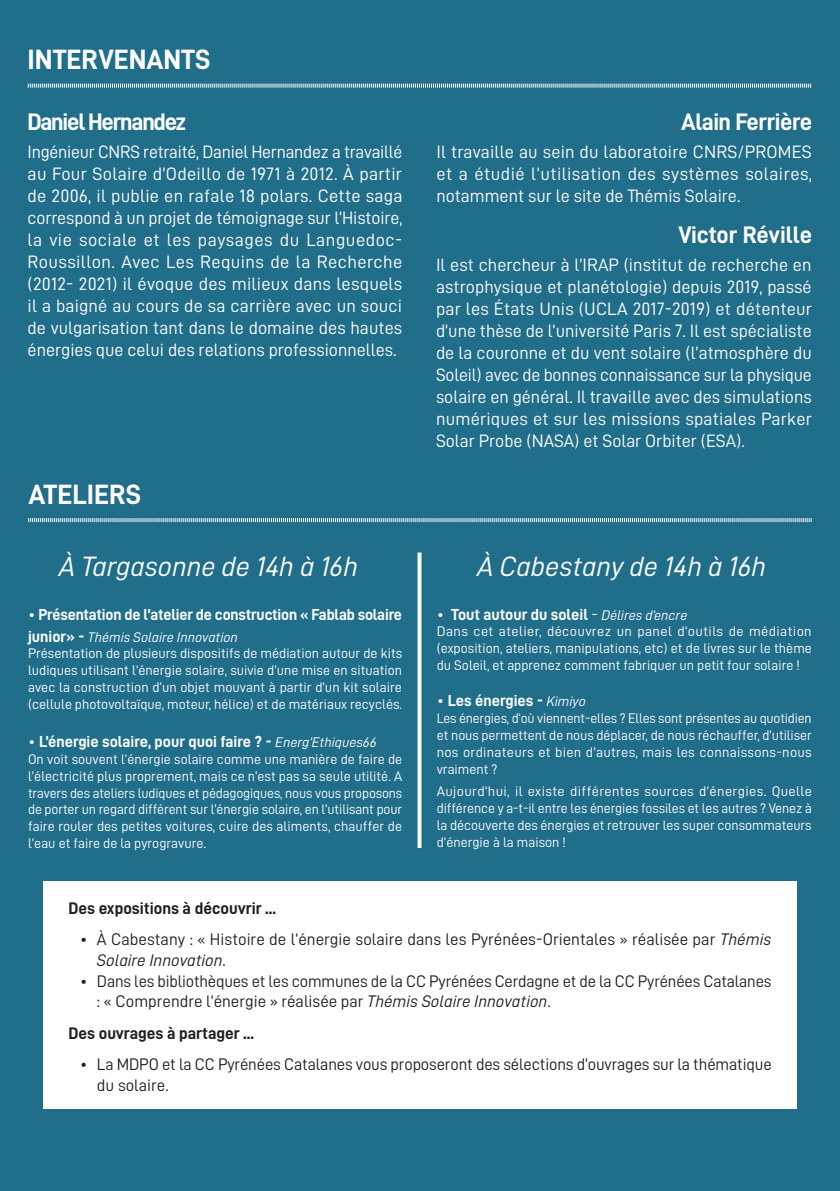
<style>
.page{position:relative;width:840px;height:1191px;background:#fff}
.page>*{position:absolute;margin:0;border:0;box-sizing:border-box;transform-origin:0 0}
.t1{font:28px "D DIN Italic";color:#fff}
.t2{font:28px "D DIN Bold";color:#fff}
.t3{font:24px "D DIN Bold";letter-spacing:-.05em;color:#fff}
.t4{font:24px "D DIN Bold";color:#fff}
.t5{font:24px "D DIN Bold";letter-spacing:-.02em;color:#fff}
.STANDARD_2{font:18px/22px "D DIN";color:#fdfdfd;text-align:justify}
.STANDARD_2-2{font:18px/22px "D DIN";color:#fff;text-align:justify}
.t6{font:16.8px/20.6px "D DIN";letter-spacing:-.01em;color:#231f20}
.STANDARD_2-3{font:16.8px "D DIN Bold";color:#231f20}
.STANDARD_2-4{font:16px "D DIN Bold";letter-spacing:-.01em;color:#fdfdfd}
.STANDARD_2-5{font:14px/16.8px "D DIN";color:#fdfdfd;text-align:justify}
.STANDARD_2-6{font:14px/16.8px "D DIN";color:#fff;text-align:justify}
.STANDARD_2-7{font:14px "D DIN Italic";color:#fdfdfd}
.s1{font-family:"D DIN"}
.s2{font-family:"D DIN Bold";font-size:16px}
.s3{font-family:"D DIN Italic";font-size:14px}
.s4{font-family:"D DIN Italic"}
</style>
<div class="page">
<div style="left:0;top:0;width:839px;height:1191px;background:#216e8b"></div>
<div style="left:43px;top:882px;width:753px;height:227px;background:#fff"></div>
<svg style="left:28px;top:518px;width:783px;height:5px"></svg>
<svg style="left:417px;top:552px;width:4px;height:296px"></svg>
<svg style="left:27px;top:83px;width:784px;height:5px;background:#79a7b8"></svg>
<p class="t2" style="left:28px;top:44px;width:184px">INTERVENANTS</p>
<p class="t3" style="left:28px;top:108px;width:160px">Daniel Hernandez</p>
<p class="STANDARD_2-2" style="left:28px;top:140px;width:376px">Ingénieur CNRS retraité, Daniel Hernandez a travaillé au Four Solaire d’Odeillo de 1971 à 2012. À partir de 2006, il publie en rafale 18 polars. Cette saga correspond à un projet de témoignage sur l’Histoire, la vie sociale et les paysages du Languedoc-Roussillon. Avec Les Requins de la Recherche (2012- 2021) il évoque des milieux dans lesquels il a baigné au cours de sa carrière avec un souci de vulgarisation tant dans le domaine des hautes énergies que celui des relations professionnelles.</p>
<p class="t2" style="left:28px;top:479px;width:114px">ATELIERS</p>
<p class="t5" style="left:681px;top:108px;width:132px">Alain Ferrière</p>
<p class="STANDARD_2" style="left:436px;top:140px;width:377px">Il travaille au sein du laboratoire CNRS/PROMES et a étudié l’utilisation des systèmes solaires, notamment sur le site de Thémis Solaire.</p>
<p class="t4" style="left:678px;top:222px;width:135px">Victor Réville</p>
<p class="STANDARD_2" style="left:436px;top:253px;width:377px">Il est chercheur à l’IRAP (institut de recherche en astrophysique et planétologie) depuis 2019, passé par les États Unis (UCLA 2017-2019) et détenteur d’une thèse de l’université Paris 7. Il est spécialiste de la couronne et du vent solaire (l’atmosphère du Soleil) avec de bonnes connaissance sur la physique solaire en général. Il travaille avec des simulations numériques et sur les missions spatiales Parker Solar Probe (NASA) et Solar Orbiter (ESA).</p>
<p class="t1" style="left:59px;top:551px;width:300px">À Targasonne de 14h à 16h</p>
<p class="t1" style="left:477px;top:551px;width:290px">À Cabestany de 14h à 16h</p>
<p class="STANDARD_2-4" style="left:28px;top:605px;width:375px"><span class="s1">•</span> Présentation de l’atelier de construction « Fablab solaire</p>
<p class="STANDARD_2-7" style="left:28px;top:629px;width:211px"><span class="s2">junior» -</span> Thémis Solaire Innovation</p>
<p class="STANDARD_2-6" style="left:28px;top:645px;width:375px">Présentation de plusieurs dispositifs de médiation autour de kits ludiques utilisant l’énergie solaire, suivie d’une mise en situation avec la construction d’un objet mouvant à partir d’un kit solaire (cellule photovoltaïque, moteur, hélice) et de matériaux recyclés.</p>
<p class="STANDARD_2-4" style="left:28px;top:733px;width:350px"><span class="s1">•</span> L’énergie solaire, pour quoi faire ? - <span class="s3">Energ’Ethiques66</span></p>
<p class="STANDARD_2-5" style="left:28px;top:750px;width:375px">On voit souvent l’énergie solaire comme une manière de faire de l’électricité plus proprement, mais ce n’est pas sa seule utilité. A travers des ateliers ludiques et pédagogiques, nous vous proposons de porter un regard différent sur l’énergie solaire, en l’utilisant pour faire rouler des petites voitures, cuire des aliments, chauffer de l’eau et faire de la pyrogravure.</p>
<p class="STANDARD_2-4" style="left:436px;top:605px;width:252px"><span class="s1">•</span> Tout autour du soleil <span class="s1">-</span> <span class="s3">Délires d’encre</span></p>
<p class="STANDARD_2-5" style="left:436px;top:623px;width:376px">Dans cet atelier, découvrez un panel d’outils de médiation (exposition, ateliers, manipulations, etc) et de livres sur le thème du Soleil, et apprenez comment fabriquer un petit four solaire !</p>
<p class="STANDARD_2-4" style="left:436px;top:692px;width:150px"><span class="s1">•</span> Les énergies - <span class="s3">Kimiyo</span></p>
<p class="STANDARD_2-5" style="left:436px;top:709px;width:376px">Les énergies, d’où viennent-elles ? Elles sont présentes au quotidien et nous permettent de nous déplacer, de nous réchauffer, d’utiliser nos ordinateurs et bien d’autres, mais les connaissons-nous vraiment ?</p>
<p class="STANDARD_2-5" style="left:436px;top:782px;width:376px">Aujourd’hui, il existe différentes sources d’énergies. Quelle différence y a-t-il entre les énergies fossiles et les autres ? Venez à la découverte des énergies et retrouver les super consommateurs d’énergie à la maison !</p>
<p class="STANDARD_2-3" style="left:69px;top:899px;width:209px">Des expositions à découvrir ...</p>
<p class="t6" style="left:97px;top:929px;width:675px;text-indent:-17px">• À Cabestany : « Histoire de l’énergie solaire dans les Pyrénées-Orientales » réalisée par <span class="s4">Thémis<br>Solaire Innovation</span>.</p>
<p class="t6" style="left:97px;top:970px;width:675px;text-indent:-17px">• Dans les bibliothèques et les communes de la CC Pyrénées Cerdagne et de la CC Pyrénées Catalanes : « Comprendre l’énergie » réalisée par <span class="s4">Thémis Solaire Innovation</span>.</p>
<p class="STANDARD_2-3" style="left:69px;top:1024px;width:187px">Des ouvrages à partager ...</p>
<p class="t6" style="left:97px;top:1053px;width:675px;text-indent:-17px">• La MDPO et la CC Pyrénées Catalanes vous proposeront des sélections d’ouvrages sur la thématique du solaire.</p>
</div>
